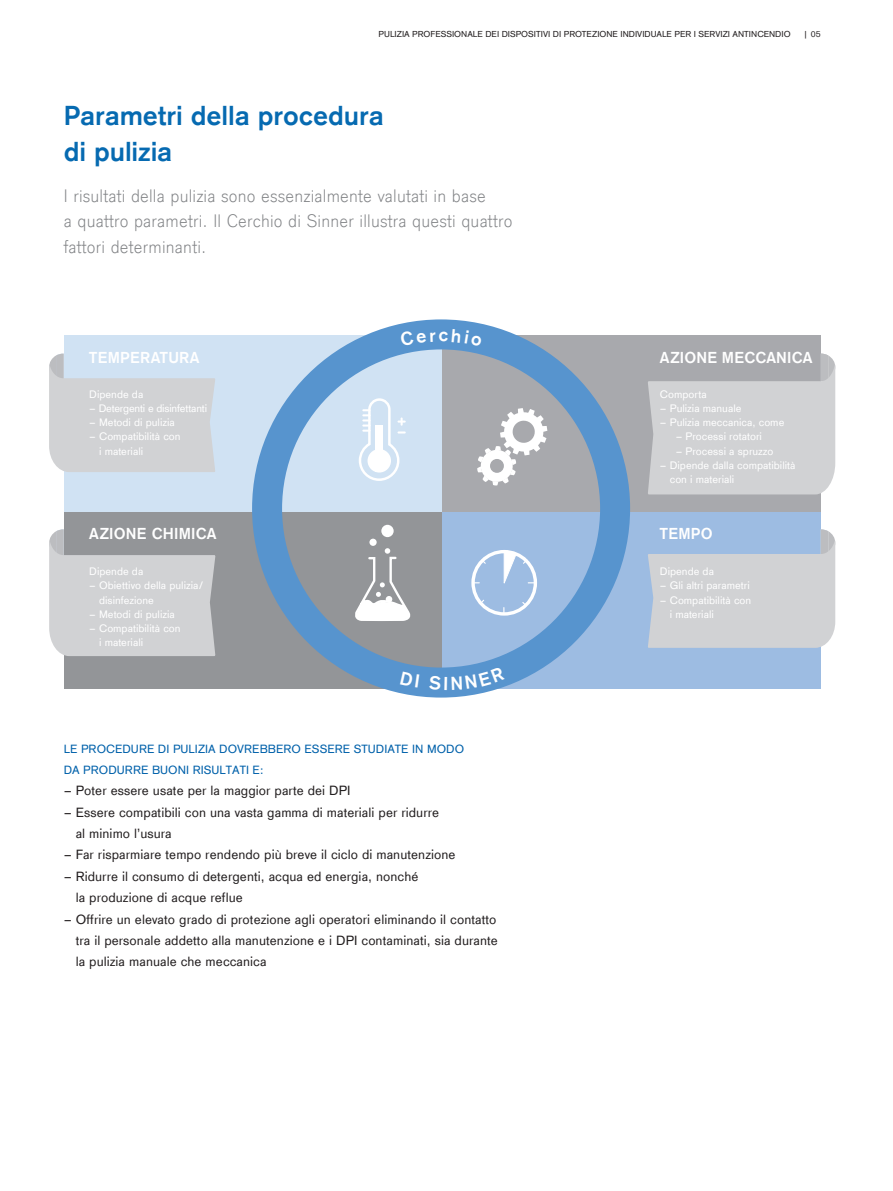
<style>
.page{position:relative;width:893px;height:1191px;background:#fff}
.page>*{position:absolute;margin:0;border:0;box-sizing:border-box;transform-origin:0 0}
.t1{font:700 28.5px/35.7px "Draeger Sans Global";letter-spacing:-.005em;color:#066ab1}
.t2{font:300 18.75px/25.5px "Draeger Sans Global";letter-spacing:.01em;color:#808285}
.t3{font:700 16.5px "Draeger Sans Global";letter-spacing:.01em;color:#fff}
.t4{font:13.8px/21.3px "Draeger Sans Global";letter-spacing:.005em;color:#231f20}
.t5{font:12.3px/21.3px "Draeger Sans Global";letter-spacing:.005em;color:#0161aa}
.t6{font:11.25px/14.2px "Draeger Sans Global";color:#fff}
.t7{font:11.25px "Draeger Sans Global";letter-spacing:-.02em;color:#fff}
.t8{font:9px "Draeger Sans Global";color:#231f20}
</style>
<div class="page">
<div style="left:64px;top:335px;width:378px;height:176px;background:#d0e2f3"></div>
<div style="left:442px;top:335px;width:379px;height:176px;background:#a8a9ad"></div>
<div style="left:64px;top:511px;width:378px;height:177px;background:#939598"></div>
<div style="left:442px;top:511px;width:379px;height:177px;background:#9dbce2"></div>
<div style="left:252px;top:319px;width:378px;height:378px;border:30px solid #5794ce;border-radius:50%"></div>
<svg style="left:477px;top:408px;width:70px;height:78px"></svg>
<svg style="left:358px;top:398px;width:48px;height:83px"></svg>
<div style="left:375px;top:426px;width:8px;height:46px;background:#fff"></div>
<div style="left:368px;top:449px;width:23px;height:23px;background:#fff;border-radius:50%"></div>
<div style="left:369px;top:538px;width:8px;height:8px;background:#fff;border-radius:50%"></div>
<div style="left:381px;top:525px;width:13px;height:12px;background:#fff;border-radius:50%"></div>
<svg style="left:355px;top:548px;width:56px;height:73px"></svg>
<svg style="left:472px;top:551px;width:64px;height:63px"></svg>
<svg style="left:49px;top:353px;width:166px;height:119px"></svg>
<svg style="left:49px;top:529px;width:166px;height:127px"></svg>
<svg style="left:648px;top:529px;width:187px;height:119px"></svg>
<svg style="left:648px;top:353px;width:187px;height:141px"></svg>
<svg style="left:400px;top:329px;width:82px;height:17px"></svg>
<svg style="left:400px;top:671px;width:19px;height:16px"></svg>
<div style="left:429px;top:667px;width:76px;height:23px;background:#5794ce"></div>
<p class="t8" style="left:379px;top:29px;width:414px">PULIZIA PROFESSIONALE DEI DISPOSITIVI DI PROTEZIONE INDIVIDUALE PER I SERVIZI ANTINCENDIO</p>
<p class="t8" style="left:803px;top:29px;width:19px">| 05</p>
<h1 class="t1" style="left:64px;top:98px;width:322px">Parametri della procedura di pulizia</h1>
<h2 class="t2" style="left:64px;top:183px;width:450px">I risultati della pulizia sono essenzialmente valutati in base<br>a quattro parametri. Il Cerchio di Sinner illustra questi quattro fattori determinanti.</h2>
<p class="t3" style="left:89px;top:348px;width:112px">TEMPERATURA</p>
<p class="t6" style="left:89px;top:387px;width:56px">Dipende da</p>
<p class="t7" style="left:89px;top:401px;width:119px">– Detergenti e disinfettanti</p>
<p class="t6" style="left:89px;top:415px;width:87px">– Metodi di pulizia</p>
<p class="t6" style="left:99px;top:429px;width:83px;text-indent:-10px">– Compatibilità con i materiali</p>
<p class="t3" style="left:89px;top:524px;width:129px">AZIONE CHIMICA</p>
<p class="t6" style="left:89px;top:564px;width:56px">Dipende da</p>
<p class="t6" style="left:99px;top:578px;width:106px;text-indent:-10px">– Obiettivo della pulizia/ disinfezione</p>
<p class="t6" style="left:89px;top:607px;width:87px">– Metodi di pulizia</p>
<p class="t6" style="left:99px;top:621px;width:83px;text-indent:-10px">– Compatibilità con i materiali</p>
<p class="t5" style="left:64px;top:737px;width:402px">LE PROCEDURE DI PULIZIA DOVREBBERO ESSERE STUDIATE IN MODO<br>DA PRODURRE BUONI RISULTATI E:</p>
<p class="t4" style="left:64px;top:780px;width:288px">– Poter essere usate per la maggior parte dei DPI</p>
<p class="t4" style="left:76px;top:801px;width:365px;text-indent:-12px">– Essere compatibili con una vasta gamma di materiali per ridurre al minimo l’usura</p>
<p class="t4" style="left:64px;top:844px;width:393px">– Far risparmiare tempo rendendo più breve il ciclo di manutenzione</p>
<p class="t4" style="left:76px;top:865px;width:344px;text-indent:-12px">– Ridurre il consumo di detergenti, acqua ed energia, nonché la produzione di acque reflue</p>
<p class="t4" style="left:76px;top:908px;width:424px;text-align:justify;text-indent:-12px">– Offrire un elevato grado di protezione agli operatori eliminando il contatto tra il personale addetto alla manutenzione e i DPI contaminati, sia durante la pulizia manuale che meccanica</p>
<p class="t3" style="left:660px;top:348px;width:154px">AZIONE MECCANICA</p>
<p class="t6" style="left:660px;top:387px;width:48px">Comporta</p>
<p class="t6" style="left:660px;top:401px;width:83px">– Pulizia manuale</p>
<p class="t6" style="left:660px;top:415px;width:126px">– Pulizia meccanica, come</p>
<p class="t6" style="left:676px;top:429px;width:88px">– Processi rotatori</p>
<p class="t6" style="left:676px;top:444px;width:99px">– Processi a spruzzo</p>
<p class="t6" style="left:670px;top:458px;width:127px;text-indent:-10px">– Dipende dalla compatibilità con i materiali</p>
<p class="t3" style="left:660px;top:524px;width:54px">TEMPO</p>
<p class="t6" style="left:660px;top:564px;width:56px">Dipende da</p>
<p class="t6" style="left:660px;top:578px;width:91px">– Gli altri parametri</p>
<p class="t6" style="left:670px;top:592px;width:83px;text-indent:-10px">– Compatibilità con i materiali</p>
</div>
